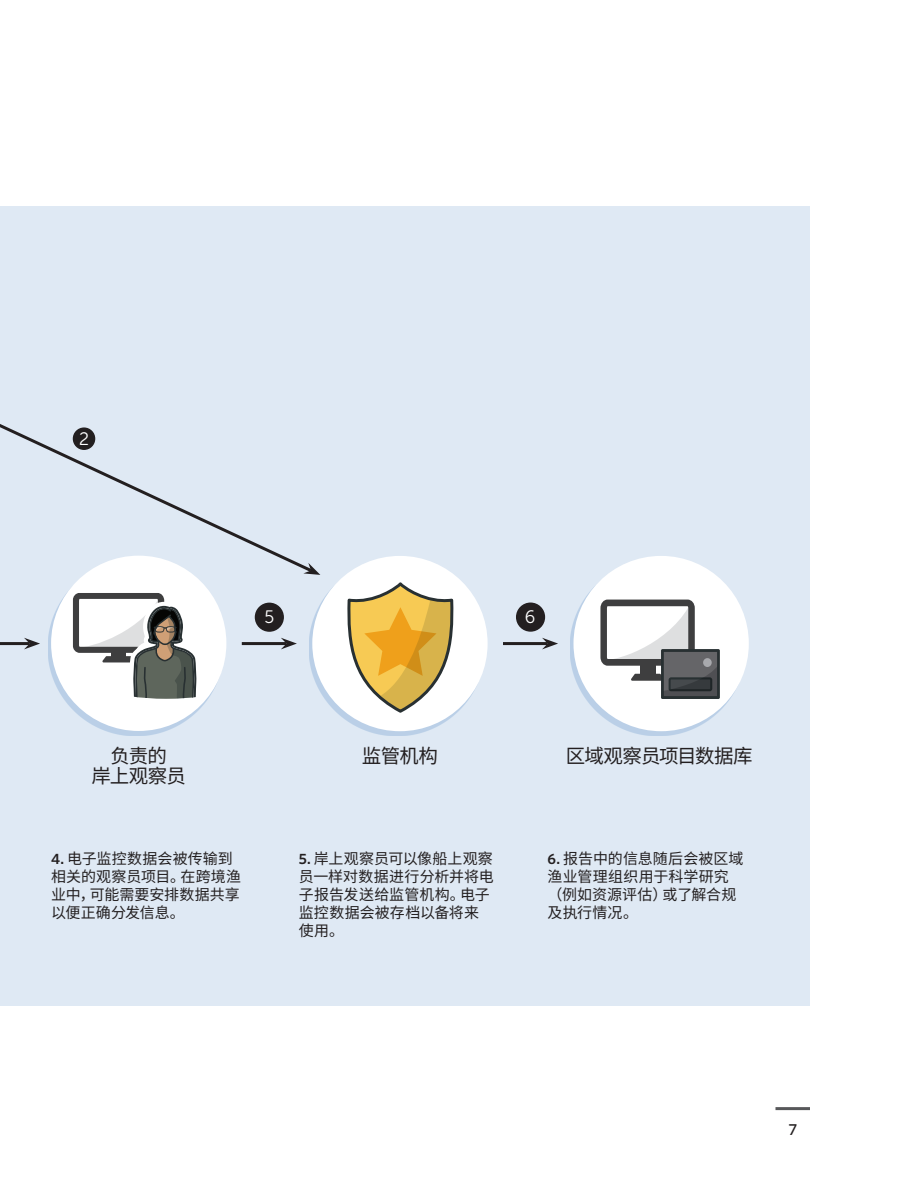
<style>
.page{position:relative;width:918px;height:1188px;background:#fff}
.page>*{position:absolute;margin:0;border:0;box-sizing:border-box;transform-origin:0 0}
.t1{font:19.5px/19.5px "Noto Sans CJ Ksc";letter-spacing:-.045em;color:#231f20;text-align:center}
.Body{font:18px "Museo Sans Rounded 300";color:#fff}
.Body-2{font:15px/18px "Noto Sans CJ Ksc";letter-spacing:.005em;color:#231f20}
.t2{font:600 15px "Lato";color:#231f20}
.s1{font-family:"Whitney";font-weight:600}
</style>
<div class="page">
<hr style="left:776px;top:1107px;width:34px;height:3px;background:#57585a">
<div style="left:0;top:207px;width:810px;height:799px;background:#dfe9f4"></div>
<div style="left:309px;top:560px;width:176px;height:176px;background:#2d6eb7;opacity:.21"></div>
<div style="left:312px;top:556px;width:176px;height:175px;background:#fff;border-radius:50%"></div>
<svg style="left:346px;top:582px;width:109px;height:133px"></svg>
<div style="left:570px;top:560px;width:176px;height:176px;background:#2d6eb7;opacity:.21"></div>
<div style="left:573px;top:556px;width:176px;height:175px;background:#fff;border-radius:50%"></div>
<svg style="left:600px;top:600px;width:116px;height:95px"></svg>
<div style="left:661px;top:649px;width:59px;height:50px;border:3px solid #283032"></div>
<div style="left:48px;top:560px;width:175px;height:175px;background:#2d6eb7;opacity:.21"></div>
<div style="left:51px;top:556px;width:175px;height:175px;background:#fff;border-radius:50%"></div>
<svg style="left:73px;top:593px;width:128px;height:115px"></svg>
<hr style="left:242px;top:642px;width:45px;height:3px;background:#231f20">
<svg style="left:281px;top:638px;width:16px;height:11px"></svg>
<hr style="left:503px;top:642px;width:45px;height:3px;background:#231f20">
<svg style="left:542px;top:638px;width:16px;height:11px"></svg>
<hr style="left:0;top:642px;width:30px;height:3px;background:#231f20">
<svg style="left:24px;top:638px;width:16px;height:11px"></svg>
<svg style="left:0;top:424px;width:315px;height:151px"></svg>
<svg style="left:303px;top:563px;width:17px;height:12px"></svg>
<div style="left:74px;top:428px;width:21px;height:21px;background:#231f20;border-radius:50%"></div>
<div style="left:73px;top:427px;width:22px;height:23px;border:2px solid #231f20;border-radius:50%"></div>
<div style="left:256px;top:603px;width:27px;height:28px;background:#231f20;border-radius:50%"></div>
<div style="left:255px;top:603px;width:29px;height:29px;border:2px solid #231f20;border-radius:50%"></div>
<div style="left:517px;top:603px;width:27px;height:28px;background:#231f20;border-radius:50%"></div>
<div style="left:516px;top:603px;width:29px;height:29px;border:2px solid #231f20;border-radius:50%"></div>
<p class="Body" style="left:79px;top:429px;width:11px">2</p>
<h2 class="t1" style="left:92px;top:747px;width:96px">负责的<br>岸上观察员</h2>
<p class="Body" style="left:264px;top:607px;width:11px">5</p>
<p class="Body" style="left:525px;top:607px;width:12px">6</p>
<h2 class="t1" style="left:362px;top:747px;width:78px">监管机构</h2>
<h2 class="t1" style="left:566px;top:747px;width:188px">区域观察员项目数据库</h2>
<p class="Body-2" style="left:51px;top:850px;width:191px"><span class="s1">4.</span> 电子监控数据会被传输到相关的观察员项目。在跨境渔业中，可能需要安排数据共享以便正确分发信息。</p>
<p class="Body-2" style="left:299px;top:850px;width:197px"><span class="s1">5.</span> 岸上观察员可以像船上观察员一样对数据进行分析并将电子报告发送给监管机构。电子监控数据会被存档以备将来使用。</p>
<p class="Body-2" style="left:547px;top:850px;width:198px"><span class="s1">6.</span> 报告中的信息随后会被区域渔业管理组织用于科学研究（例如资源评估）或了解合规及执行情况。</p>
<p class="t2" style="left:788px;top:1119px;width:10px">7</p>
</div>
